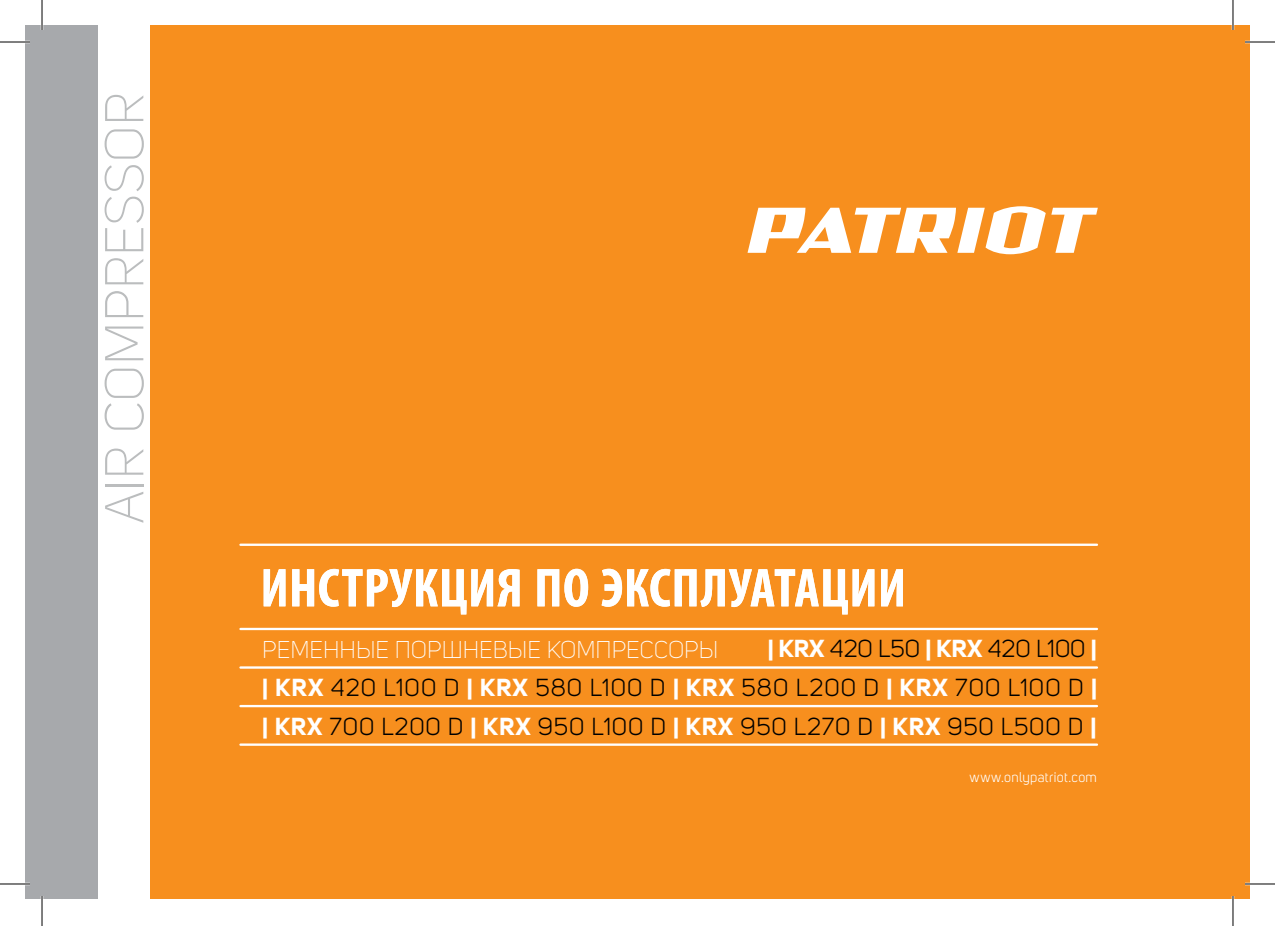
<style>
.page{position:relative;width:1275px;height:926px;background:#fff}
.page>*{position:absolute;margin:0;border:0;box-sizing:border-box;transform-origin:0 0}
.t1{font:300 54px "Uni Sans";color:#bbbdbe}
.t2{font:24.4px/38.6px "Uni Sans";letter-spacing:.035em;color:#000}
.t3{font:24.4px "Uni Sans";color:#000}
.t4{font:300 24px "Uni Sans";color:#fff}
.t5{font:14px "Uni Sans";letter-spacing:.02em;color:#fff}
.s1{font-weight:700;color:#fff}
</style>
<div class="page">
<div style="left:25px;top:25px;width:1225px;height:873px;background:#f78f1e"></div>
<hr style="left:240px;top:544px;width:857px;height:2px;background:#fff">
<hr style="left:240px;top:628px;width:857px;height:2px;background:#fff">
<hr style="left:240px;top:666px;width:857px;height:3px;background:#fff">
<svg style="left:264px;top:569px;width:21px;height:37px"></svg>
<svg style="left:292px;top:569px;width:227px;height:45px"></svg>
<svg style="left:537px;top:569px;width:51px;height:38px"></svg>
<svg style="left:601px;top:569px;width:273px;height:45px"></svg>
<svg style="left:881px;top:569px;width:22px;height:37px"></svg>
<hr style="left:240px;top:705px;width:857px;height:2px;background:#fff">
<svg style="left:747px;top:206px;width:351px;height:49px"></svg>
<div style="left:25px;top:25px;width:74px;height:873px;background:#a7a9ac"></div>
<div style="left:99px;top:25px;width:51px;height:873px;background:#fff"></div>
<hr style="left:240px;top:743px;width:857px;height:3px;background:#fff">
<hr style="left:0;top:41px;width:30px;height:2px;background:#fff">
<hr style="left:1245px;top:41px;width:30px;height:2px;background:#fff">
<hr style="left:0;top:883px;width:30px;height:2px;background:#fff">
<hr style="left:1245px;top:883px;width:30px;height:2px;background:#fff">
<hr style="left:41px;top:0;width:2px;height:30px;background:#fff">
<hr style="left:41px;top:896px;width:2px;height:30px;background:#fff">
<hr style="left:1231px;top:0;width:3px;height:30px;background:#fff">
<hr style="left:1231px;top:896px;width:3px;height:30px;background:#fff">
<hr style="left:0;top:42px;width:30px;height:1px;background:#000">
<hr style="left:1245px;top:42px;width:30px;height:1px;background:#000">
<hr style="left:0;top:884px;width:30px;height:1px;background:#000">
<hr style="left:1245px;top:884px;width:30px;height:1px;background:#000">
<hr style="left:42px;top:0;width:1px;height:30px;background:#000">
<hr style="left:42px;top:896px;width:1px;height:30px;background:#000">
<hr style="left:1232px;top:0;width:1px;height:30px;background:#000">
<hr style="left:1232px;top:896px;width:1px;height:30px;background:#000">
<h1 class="t1" style="left:94px;top:523px;width:432px;rotate:-90deg">AIR COMPRESSOR</h1>
<p class="t4" style="left:262px;top:635px;width:457px">РЕМЕННЫЕ ПОРШНЕВЫЕ КОМПРЕССОРЫ</p>
<p class="t3" style="left:767px;top:635px;width:331px"><span class="s1">| KRX</span> 420 L50 <span class="s1">| KRX</span> 420 L100 <span class="s1">|</span></p>
<p class="t2" style="left:262px;top:668px;width:836px"><span class="s1">| KRX</span> 420 L100 D <span class="s1">| KRX</span> 580 L100 D <span class="s1">| KRX</span> 580 L200 D <span class="s1">| KRX</span> 700 L100 D <span class="s1">| | KRX</span> 700 L200 D <span class="s1">| KRX</span> 950 L100 D <span class="s1">| KRX</span> 950 L270 D <span class="s1">| KRX</span> 950 L500 D <span class="s1">|</span></p>
<p class="t5" style="left:969px;top:769px;width:129px">www.onlypatriot.com</p>
</div>
